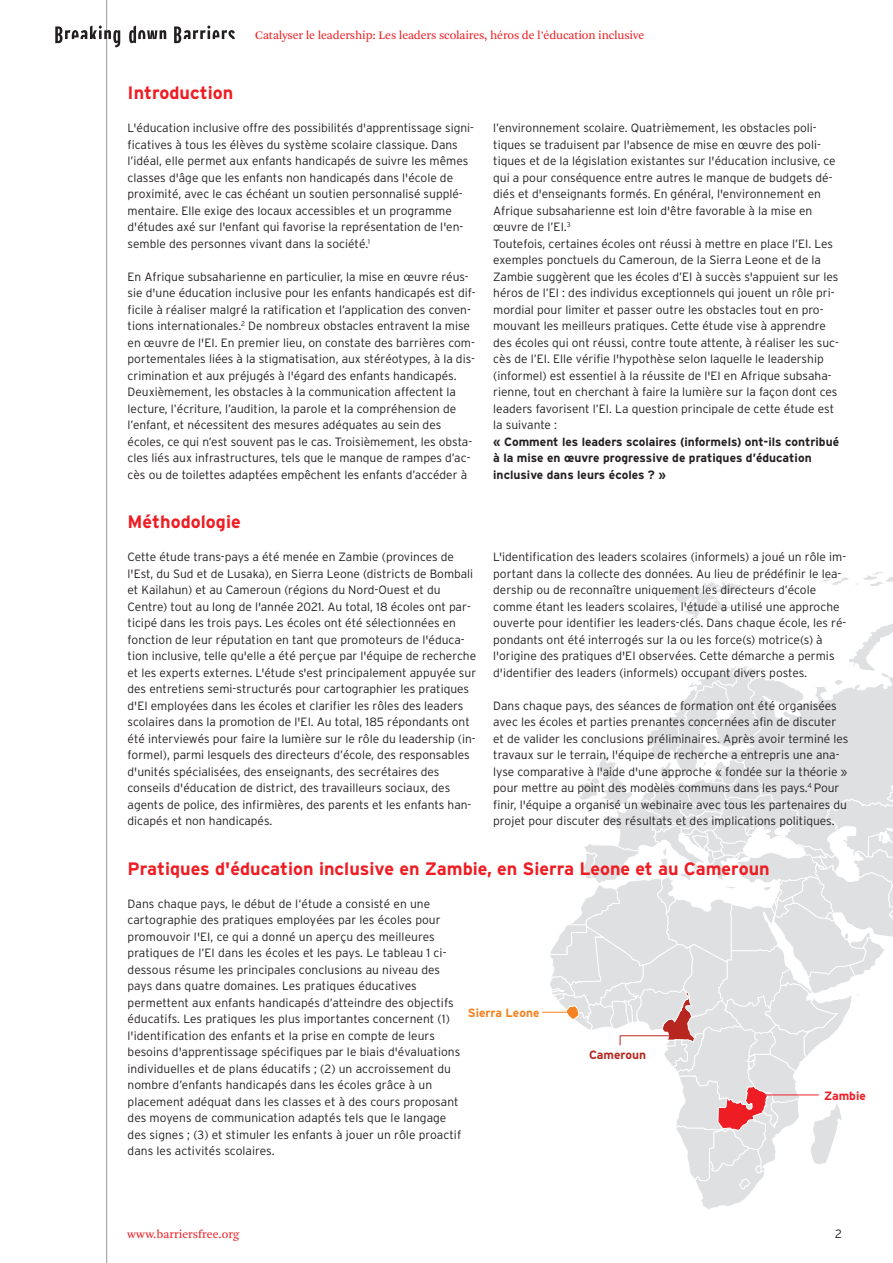
<style>
.page{position:relative;width:893px;height:1263px;background:#fff}
.page>*{position:absolute;margin:0;border:0;box-sizing:border-box;transform-origin:0 0}
.t1{font:700 18px "Interstate";color:#ee1d23}
.t2{font:300 12px/16.5px "Interstate";color:#231f20}
.t3{font:700 12px/16.5px "Interstate";color:#231f20}
.t4{font:12px "Arnhem Pro Blond";letter-spacing:-.01em;color:#ee1d23}
.t5{font:700 12px "Interstate";color:#f58220}
.t6{font:700 12px "Interstate";letter-spacing:-.005em;color:#b72720}
.t7{font:700 12px "Interstate";color:#ee1d23}
</style>
<div class="page">
<hr style="left:542px;top:1012px;width:31px;height:1px;background:#f58220">
<svg style="left:547px;top:580px;width:346px;height:630px"></svg>
<hr style="left:106px;top:0;width:1px;height:1263px;background:#939598">
<svg style="left:55px;top:26px;width:180px;height:21px"></svg>
<p class="t4" style="left:255px;top:27px;width:391px">Catalyser le leadership: Les leaders scolaires, héros de l’éducation inclusive</p>
<h1 class="t1" style="left:128px;top:83px;width:107px">Introduction</h1>
<p class="t2" style="left:128px;top:119px;width:348px">L'éducation inclusive offre des possibilités d'apprentissage signi&shy;ficatives à tous les élèves du système scolaire classique. Dans l’idéal, elle permet aux enfants handicapés de suivre les mêmes classes d'âge que les enfants non handicapés dans l'école de proximité, avec le cas échéant un soutien personnalisé supplé&shy;mentaire. Elle exige des locaux accessibles et un programme d'études axé sur l'enfant qui favorise la représentation de l'en&shy;semble des personnes vivant dans la société.<sup>1</sup></p>
<p class="t2" style="left:128px;top:268px;width:350px">En Afrique subsaharienne en particulier, la mise en œuvre réus&shy;sie d'une éducation inclusive pour les enfants handicapés est dif&shy;ficile à réaliser malgré la ratification et l’application des conven&shy;tions internationales.<sup>2</sup> De nombreux obstacles entravent la mise en œuvre de l'EI. En premier lieu, on constate des barrières com&shy;portementales liées à la stigmatisation, aux stéréotypes, à la dis&shy;crimination et aux préjugés à l'égard des enfants handicapés.<br>Deuxièmement, les obstacles à la communication affectent la lecture, l’écriture, l’audition, la parole et la compréhension de l’enfant, et nécessitent des mesures adéquates au sein des écoles, ce qui n’est souvent pas le cas. Troisièmement, les obsta&shy;cles liés aux infrastructures, tels que le manque de rampes d’ac&shy;cès ou de toilettes adaptées empêchent les enfants d’accéder à</p>
<h1 class="t1" style="left:128px;top:512px;width:115px">Méthodologie</h1>
<p class="t2" style="left:128px;top:548px;width:350px">Cette étude trans-pays a été menée en Zambie (provinces de l'Est, du Sud et de Lusaka), en Sierra Leone (districts de Bombali et Kailahun) et au Cameroun (régions du Nord-Ouest et du Centre) tout au long de l'année 2021. Au total, 18 écoles ont par&shy;ticipé dans les trois pays. Les écoles ont été sélectionnées en fonction de leur réputation en tant que promoteurs de l'éduca&shy;tion inclusive, telle qu'elle a été perçue par l'équipe de recherche et les experts externes. L'étude s'est principalement appuyée sur des entretiens semi-structurés pour cartographier les pratiques d'EI employées dans les écoles et clarifier les rôles des leaders scolaires dans la promotion de l'EI. Au total, 185 répondants ont été interviewés pour faire la lumière sur le rôle du leadership (in&shy;formel), parmi lesquels des directeurs d’école, des responsables d'unités spécialisées, des enseignants, des secrétaires des conseils d'éducation de district, des travailleurs sociaux, des agents de police, des infirmières, des parents et les enfants han&shy;dicapés et non handicapés.</p>
<p class="t2" style="left:493px;top:119px;width:347px">l’environnement scolaire. Quatrièmement, les obstacles poli&shy;tiques se traduisent par l'absence de mise en œuvre des poli&shy;tiques et de la législation existantes sur l'éducation inclusive, ce qui a pour conséquence entre autres le manque de budgets dé&shy;diés et d'enseignants formés. En général, l'environnement en Afrique subsaharienne est loin d'être favorable à la mise en œuvre de l’EI.<sup>3<br></sup>Toutefois, certaines écoles ont réussi à mettre en place l’EI. Les exemples ponctuels du Cameroun, de la Sierra Leone et de la Zambie suggèrent que les écoles d’EI à succès s'appuient sur les héros de l’EI : des individus exceptionnels qui jouent un rôle pri&shy;mordial pour limiter et passer outre les obstacles tout en pro&shy;mouvant les meilleurs pratiques. Cette étude vise à apprendre des écoles qui ont réussi, contre toute attente, à réaliser les suc&shy;cès de l’EI. Elle vérifie l'hypothèse selon laquelle le leadership (informel) est essentiel à la réussite de l'EI en Afrique subsaha&shy;rienne, tout en cherchant à faire la lumière sur la façon dont ces leaders favorisent l’EI. La question principale de cette étude est la suivante :</p>
<p class="t3" style="left:493px;top:433px;width:347px">« Comment les leaders scolaires (informels) ont-ils contribué à la mise en œuvre progressive de pratiques d’éducation inclusive dans leurs écoles ? »</p>
<p class="t2" style="left:493px;top:548px;width:355px">L'identification des leaders scolaires (informels) a joué un rôle im&shy;portant dans la collecte des données. Au lieu de prédéfinir le lea&shy;dership ou de reconnaître uniquement les directeurs d’école comme étant les leaders scolaires, l'étude a utilisé une approche ouverte pour identifier les leaders-clés. Dans chaque école, les ré&shy;pondants ont été interrogés sur la ou les force(s) motrice(s) à l'origine des pratiques d'EI observées. Cette démarche a permis d'identifier des leaders (informels) occupant divers postes.</p>
<p class="t2" style="left:493px;top:697px;width:357px">Dans chaque pays, des séances de formation ont été organisées avec les écoles et parties prenantes concernées afin de discuter et de valider les conclusions préliminaires. Après avoir terminé les travaux sur le terrain, l'équipe de recherche a entrepris une ana&shy;lyse comparative à l'aide d'une approche « fondée sur la théorie » pour mettre au point des modèles communs dans les pays.<sup>4</sup> Pour finir, l'équipe a organisé un webinaire avec tous les partenaires du projet pour discuter des résultats et des implications politiques.</p>
<h1 class="t1" style="left:128px;top:858px;width:644px">Pratiques d'éducation inclusive en Zambie, en Sierra Leone et au Cameroun</h1>
<p class="t2" style="left:128px;top:895px;width:335px">Dans chaque pays, le début de l‘étude a consisté en une cartographie des pratiques employées par les écoles pour promouvoir l'EI, ce qui a donné un aperçu des meilleures pratiques de l’EI dans les écoles et les pays. Le tableau 1 ci&shy;dessous résume les principales conclusions au niveau des pays dans quatre domaines. Les pratiques éducatives permettent aux enfants handicapés d’atteindre des objectifs éducatifs. Les pratiques les plus importantes concernent (1) l'identification des enfants et la prise en compte de leurs besoins d'apprentissage spécifiques par le biais d'évaluations individuelles et de plans éducatifs ; (2) un accroissement du nombre d’enfants handicapés dans les écoles grâce à un placement adéquat dans les classes et à des cours proposant des moyens de communication adaptés tels que le langage des signes ; (3) et stimuler les enfants à jouer un rôle proactif dans les activités scolaires.</p>
<p class="t5" style="left:468px;top:1006px;width:73px">Sierra Leone</p>
<p class="t6" style="left:589px;top:1048px;width:58px">Cameroun</p>
<p class="t7" style="left:824px;top:1088px;width:43px">Zambie</p>
<p class="t4" style="left:128px;top:1226px;width:113px">www.barriersfree.org</p>
<p class="t2" style="left:835px;top:1225px;width:8px">2</p>
</div>
